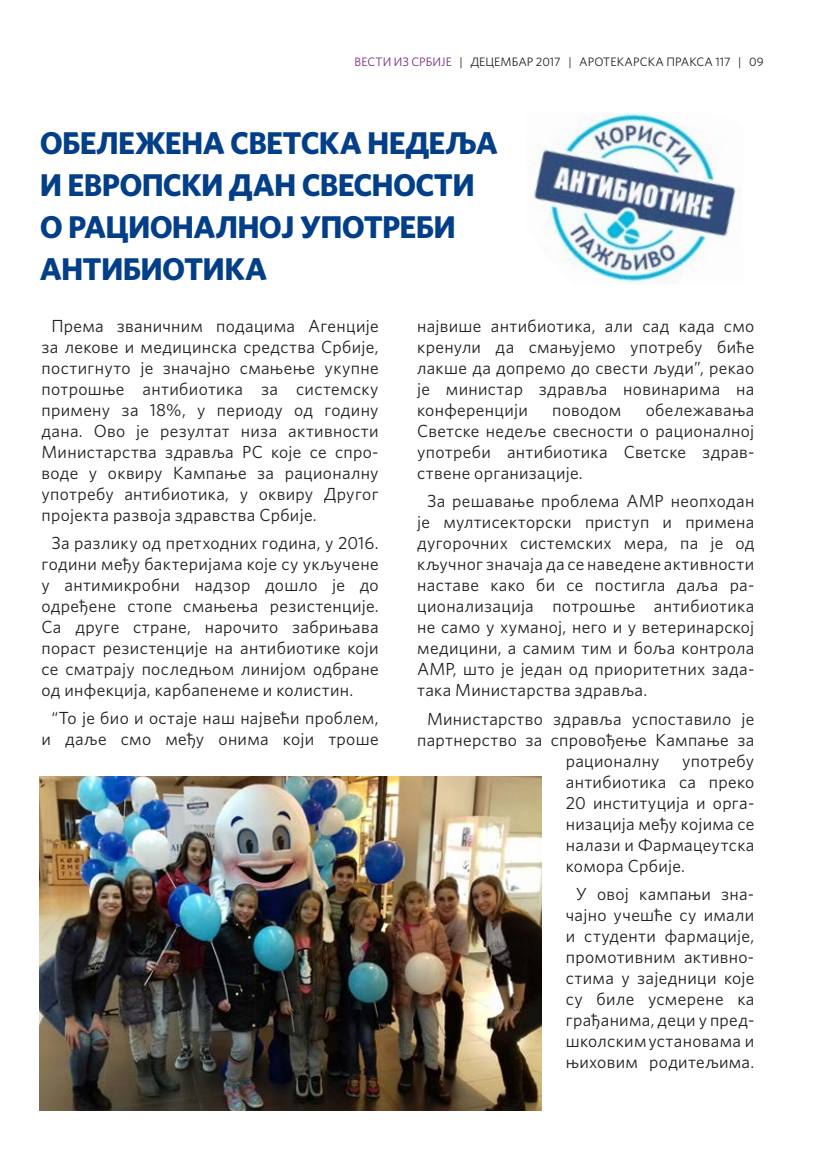
<style>
.page{position:relative;width:819px;height:1166px;background:#fff}
.page>*{position:absolute;margin:0;border:0;box-sizing:border-box;transform-origin:0 0}
.t1{font:700 31.5px/42px "Whitney";letter-spacing:-.025em;color:#023f88}
.t2{font:17.5px/21px "Whitney";letter-spacing:.02em;color:#231f20;text-align:justify}
.t3{font:12.25px "Whitney";letter-spacing:.005em;color:#231f20}
.s1{color:#7d287d}
</style>
<div class="page">
<img style="left:40px;top:776px;width:501px;height:334px">
<img style="left:532px;top:113px;width:208px;height:171px">
<p class="t3" style="left:354px;top:54px;width:410px"><span class="s1">ВЕСТИ ИЗ СРБИЈЕ</span> | ДЕЦЕМБАР 2017 | APOTEKАРСКА ПРАКСА 117 | 09</p>
<h1 class="t1" style="left:40px;top:121px;width:459px">ОБЕЛЕЖЕНА СВЕТСКА НЕДЕЉА<br>И ЕВРОПСКИ ДАН СВЕСНОСТИ<br>О РАЦИОНАЛНОЈ УПОТРЕБИ<br>АНТИБИОТИКА</h1>
<p class="t2" style="left:41px;top:314px;width:339px;text-indent:10px">Према званичним подацима Агенције за лекове и медицинска средства Србије, постигнуто је значајно смањење укупне потрошње антибиотика за системску примену за 18%, у периоду од годину дана. Ово је резултат низа активности Министарства здравља РС које се спро&shy;воде у оквиру Кампање за рационалну употребу антибиотика, у оквиру Другог пројекта развоја здравства Србије.</p>
<p class="t2" style="left:41px;top:532px;width:339px;text-indent:10px">За разлику од претходних година, у 2016. години међу бактеријама које су укључене у антимикробни надзор дошло је до одређене стопе смањења резистенције.<br>Са друге стране, нарочито забрињава пораст резистенције на антибиотике који се сматрају последњом линијом одбране од инфекција, карбапенеме и колистин.</p>
<p class="t2" style="left:41px;top:707px;width:339px;text-align:center">“То је био и остаје наш највећи проблем, и даље смо међу онима који троше</p>
<p class="t2" style="left:417px;top:314px;width:339px">највише антибиотика, али сад кадa смо кренули да смањујемо употребу биће лакше да допремо до свести људи”, рекао је министар здравља новинарима на конференцији</p>
<p class="t2" style="left:417px;top:398px;width:339px;text-indent:228px">обележавања Светске недеље свесности о рационалној употреби антибиотика Светске здрав&shy;ствене организације.</p>
<p class="t2" style="left:417px;top:490px;width:339px;text-indent:10px">За решавање проблема АМР неопходан је мултисекторски приступ и примена дугорочних системских мера, па је од кључног значаја да се наведене активности наставе како би се постигла даља ра&shy;ционализација потрошње антибиотика не само у хуманој, него и у ветеринарској медицини, а самим тим и боља контрола АМР, што је један од приоритетних зада&shy;така Министарства здравља.</p>
<p class="t2" style="left:427px;top:707px;width:329px">Министарство здравља успоставило је</p>
<p class="t2" style="left:417px;top:728px;width:338px">партнерство за спровођење Кампање за</p>
<p class="t2" style="left:566px;top:749px;width:95px">рационалну</p>
<p class="t2" style="left:552px;top:398px;width:71px">поводом</p>
<p class="t2" style="left:566px;top:749px;width:190px;text-indent:116px">употребу антибиотика са преко 20 институција и орга&shy;низација међу којима се налази и Фармацеутска комора Србије.</p>
<p class="t2" style="left:566px;top:883px;width:190px;text-align:center">У овој кампањи зна&shy;чајно учешће су имали и студенти фармације, промотивним активно&shy;стима у заједници које су биле усмерене ка грађанима, деци у пред&shy;школским установама и њиховим родитељима.</p>
</div>
